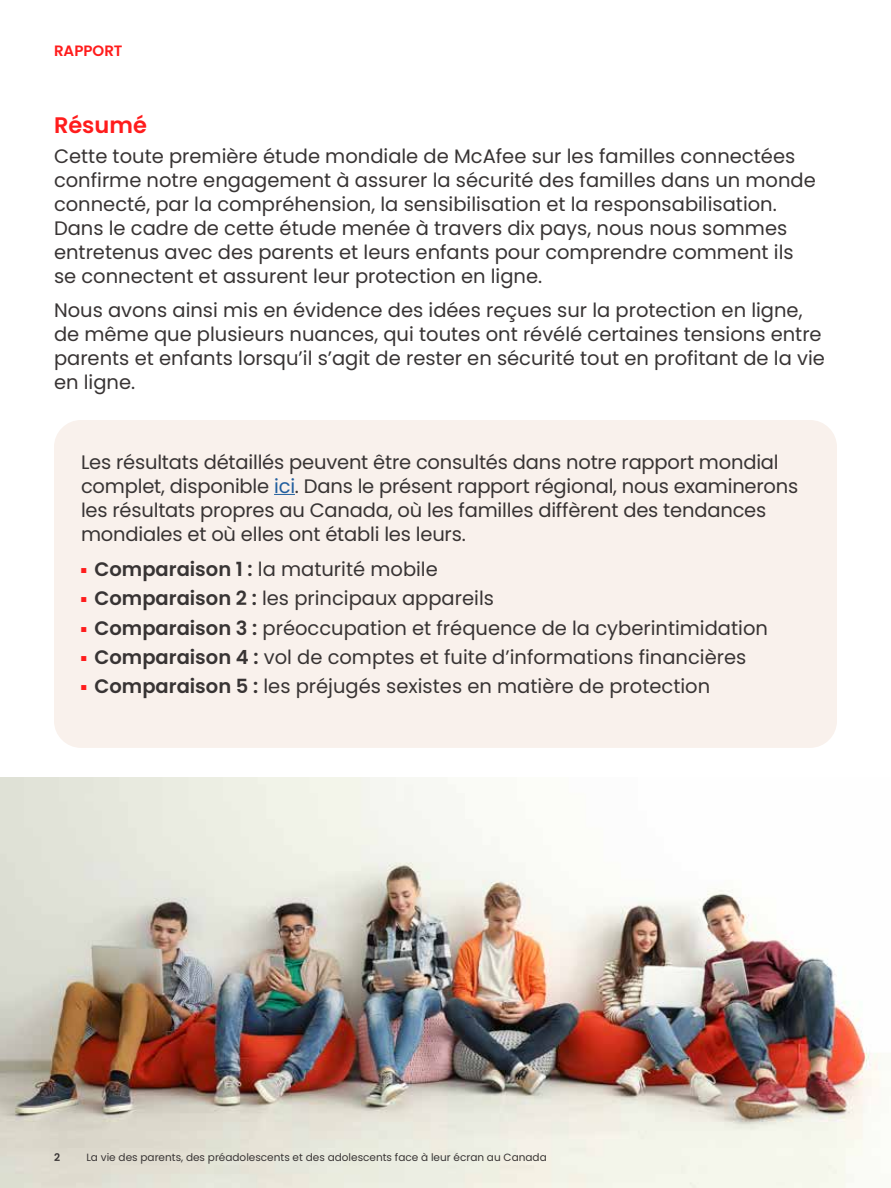
<style>
.page{position:relative;width:891px;height:1188px;background:#fff}
.page>*{position:absolute;margin:0;border:0;box-sizing:border-box;transform-origin:0 0}
.t1{font:600 22.5px "Poppins";color:#ff1c1c}
.t2{font:19.5px/24px "Poppins";color:#383434}
.t3{font:600 15px "Poppins";color:#ff1c1c}
.t4{font:10.5px "Poppins";color:#383434}
.t5{font:600 10.5px "Poppins";color:#383434}
.s1{color:#215e9e}
.s2{font-weight:600}
</style>
<div class="page">
<div style="left:54px;top:420px;width:783px;height:328px;background:#f9f1ec;border-radius:27px"></div>
<svg style="left:274px;top:494px;width:21px;height:1px"></svg>
<img style="left:0;top:778px;width:881px;height:410px">
<p class="t3" style="left:54px;top:42px;width:70px">RAPPORT</p>
<p class="t1" style="left:54px;top:112px;width:94px">Résumé</p>
<p class="t2" style="left:54px;top:144px;width:763px">Cette toute première étude mondiale de McAfee sur les familles connectées confirme notre engagement à assurer la sécurité des familles dans un monde connecté, par la compréhension, la sensibilisation et la responsabilisation.<br>Dans le cadre de cette étude menée à travers dix pays, nous nous sommes entretenus avec des parents et leurs enfants pour comprendre comment ils se connectent et assurent leur protection en ligne.</p>
<p class="t2" style="left:54px;top:299px;width:772px">Nous avons ainsi mis en évidence des idées reçues sur la protection en ligne, de même que plusieurs nuances, qui toutes ont révélé certaines tensions entre parents et enfants lorsqu’il s’agit de rester en sécurité tout en profitant de la vie en ligne.</p>
<p class="t2" style="left:81px;top:450px;width:719px">Les résultats détaillés peuvent être consultés dans notre rapport mondial complet, disponible <span class="s1">ici</span>. Dans le présent rapport régional, nous examinerons les résultats propres au Canada, où les familles diffèrent des tendances mondiales et où elles ont établi les leurs.</p>
<p class="t2" style="left:81px;top:557px;width:358px"><sup>■</sup> <span class="s2">Comparaison 1 :</span> la maturité mobile</p>
<p class="t2" style="left:81px;top:586px;width:414px"><sup>■</sup> <span class="s2">Comparaison 2 :</span> les principaux appareils</p>
<p class="t2" style="left:81px;top:616px;width:689px"><sup>■</sup> <span class="s2">Comparaison 3 :</span> préoccupation et fréquence de la cyberintimidation</p>
<p class="t2" style="left:81px;top:645px;width:667px"><sup>■</sup> <span class="s2">Comparaison 4 :</span> vol de comptes et fuite d’informations financières</p>
<p class="t2" style="left:81px;top:675px;width:631px"><sup>■</sup> <span class="s2">Comparaison 5 :</span> les préjugés sexistes en matière de protection</p>
<p class="t5" style="left:54px;top:1152px;width:8px">2</p>
<p class="t4" style="left:86px;top:1152px;width:462px">La vie des parents, des préadolescents et des adolescents face à leur écran au Canada</p>
</div>
